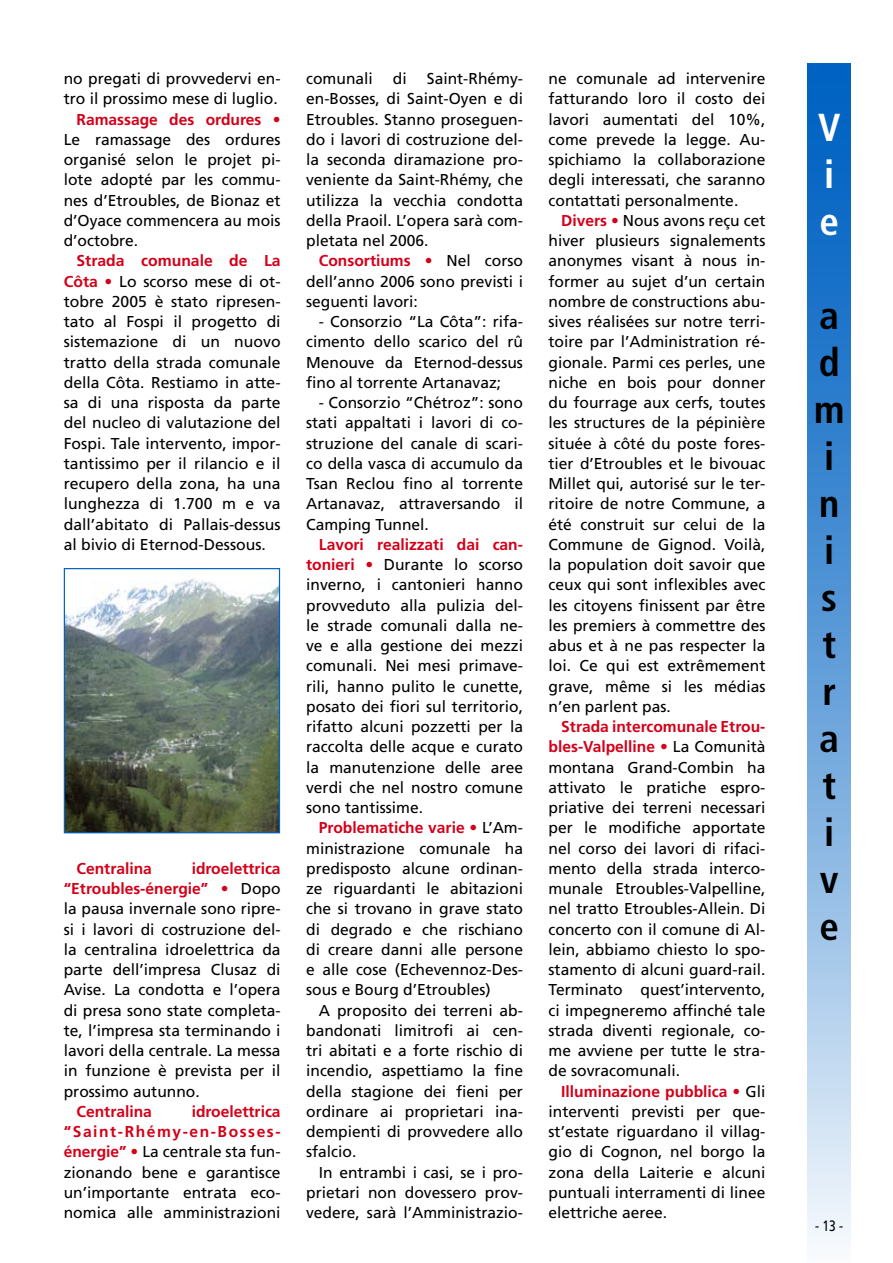
<style>
.page{position:relative;width:893px;height:1263px;background:#fff}
.page>*{position:absolute;margin:0;border:0;box-sizing:border-box;transform-origin:0 0}
.t1{font:700 condensed 39px/47px "Frutiger";color:#000}
.t2{font:700 condensed 39px/47px "Frutiger";color:#fff}
.t3{font:15.75px/20.2px "Frutiger";color:#000;text-align:justify}
.t4{font:700 15.75px "Frutiger";color:#d20019}
.t5{font:15px "Frutiger";color:#000;scale:.8 1}
.s1{font-weight:700;color:#d20019}
</style>
<div class="page">
<div style="left:808px;top:64px;width:42px;height:1199px;background:linear-gradient(to bottom,#0054bc,#eaf2fa)"></div>
<img style="left:66px;top:578px;width:212px;height:253px">
<div style="left:64px;top:568px;width:216px;height:265px;border:1px solid #0062c2"></div>
<p class="t3" style="left:64px;top:68px;width:218px">no pregati di provvedervi en&shy;tro il prossimo mese di luglio.</p>
<p class="t4" style="left:77px;top:110px;width:206px">Ramassage des ordures •</p>
<p class="t3" style="left:64px;top:129px;width:218px">Le ramassage des ordures organisé selon le projet pi&shy;lote adopté par les commu&shy;nes d’Etroubles, de Bionaz et d’Oyace commencera au mois d’octobre.</p>
<p class="t3" style="left:64px;top:251px;width:218px;text-indent:13px"><span class="s1">Strada comunale de La Côta •</span> Lo scorso mese di ot&shy;tobre 2005 è stato ripresen&shy;tato al Fospi il progetto di sistemazione di un nuovo tratto della strada comunale della Côta. Restiamo in atte&shy;sa di una risposta da parte del nucleo di valutazione del Fospi. Tale intervento, impor&shy;tantissimo per il rilancio e il recupero della zona, ha una lunghezza di 1.700 m e va dall’abitato di Pallais-dessus al bivio di Eternod-Dessous.</p>
<p class="t3" style="left:64px;top:858px;width:218px;text-indent:128px"><span class="s1">idroelettrica “Etroubles-énergie” •</span> Dopo la pausa invernale sono ripre&shy;si i lavori di costruzione del&shy;la centralina idroelettrica da parte dell’impresa Clusaz di Avise. La condotta e l’opera di presa sono state completa&shy;te, l’impresa sta terminando i lavori della centrale. La messa in funzione è prevista per il prossimo autunno.</p>
<p class="t4" style="left:77px;top:1102px;width:77px">Centralina</p>
<p class="t4" style="left:77px;top:859px;width:77px">Centralina</p>
<p class="t3" style="left:64px;top:1101px;width:218px;text-indent:128px"><span class="s1">idroelettrica “Saint-Rhémy-en-Bosses&shy;énergie” •</span> La centrale sta fun&shy;zionando bene e garantisce un’importante entrata eco&shy;nomica alle amministrazioni</p>
<p class="t3" style="left:306px;top:68px;width:218px;text-indent:121px">Saint-Rhémy&shy;en-Bosses, di Saint-Oyen e di Etroubles. Stanno proseguen&shy;do i lavori di costruzione del&shy;la seconda diramazione pro&shy;veniente da Saint-Rhémy, che utilizza la vecchia condotta della Praoil. L’opera sarà com&shy;pletata nel 2006.</p>
<p class="t3" style="left:306px;top:251px;width:218px;text-indent:13px"><span class="s1">Consortiums •</span> Nel corso dell’anno 2006 sono previsti i seguenti lavori:</p>
<p class="t3" style="left:306px;top:311px;width:218px;text-indent:13px">- Consorzio “La Côta”: rifa&shy;cimento dello scarico del rû Menouve da Eternod-dessus fino al torrente Artanavaz;</p>
<p class="t3" style="left:306px;top:392px;width:218px;text-indent:13px">- Consorzio “Chétroz”: sono stati appaltati i lavori di co&shy;struzione del canale di scari&shy;co della vasca di accumulo da Tsan Reclou fino al torrente Artanavaz, attraversando il Camping Tunnel.</p>
<p class="t3" style="left:306px;top:534px;width:218px;text-indent:13px"><span class="s1">Lavori realizzati dai can&shy;tonieri •</span> Durante lo scorso inverno, i cantonieri hanno provveduto alla pulizia del&shy;le strade comunali dalla ne&shy;ve e alla gestione dei mezzi comunali. Nei mesi primave&shy;rili, hanno pulito le cunette, posato dei fiori sul territorio, rifatto alcuni pozzetti per la raccolta delle acque e curato la manutenzione delle aree verdi che nel nostro comune sono tantissime.</p>
<p class="t3" style="left:306px;top:818px;width:218px;text-indent:13px"><span class="s1">Problematiche varie •</span> L’Am&shy;ministrazione comunale ha predisposto alcune ordinan&shy;ze riguardanti le abitazioni che si trovano in grave stato di degrado e che rischiano di creare danni alle persone e alle cose (Echevennoz-Des&shy;sous e Bourg d’Etroubles)</p>
<p class="t3" style="left:306px;top:1000px;width:218px;text-indent:13px">A proposito dei terreni ab&shy;bandonati limitrofi ai cen&shy;tri abitati e a forte rischio di incendio, aspettiamo la fine della stagione dei fieni per ordinare ai proprietari ina&shy;dempienti di provvedere allo sfalcio.</p>
<p class="t3" style="left:306px;top:1162px;width:218px;text-indent:13px">In entrambi i casi, se i pro&shy;prietari non dovessero prov&shy;vedere, sarà l’Amministrazio-</p>
<p class="t3" style="left:306px;top:68px;width:68px">comunali</p>
<p class="t3" style="left:393px;top:68px;width:15px">di</p>
<p class="t3" style="left:549px;top:68px;width:218px">ne comunale ad intervenire fatturando loro il costo dei lavori aumentati del 10%, come prevede la legge. Au&shy;spichiamo la collaborazione degli interessati, che saranno contattati personalmente.</p>
<p class="t3" style="left:549px;top:210px;width:218px;text-indent:13px"><span class="s1">Divers •</span> Nous avons reçu cet hiver plusieurs signalements anonymes visant à nous in&shy;former au sujet d’un certain nombre de constructions abu&shy;sives réalisées sur notre terri&shy;toire par l’Administration ré&shy;gionale. Parmi ces perles, une niche en bois pour donner du fourrage aux cerfs, toutes les structures de la pépinière située à côté du poste fores&shy;tier d’Etroubles et le bivouac Millet qui, autorisé sur le ter&shy;ritoire de notre Commune, a été construit sur celui de la Commune de Gignod. Voilà, la population doit savoir que ceux qui sont inflexibles avec les citoyens finissent par être les premiers à commettre des abus et à ne pas respecter la loi. Ce qui est extrêmement grave, même si les médias n’en parlent pas.</p>
<p class="t3" style="left:549px;top:716px;width:218px;text-indent:13px"><span class="s1">Strada intercomunale Etrou&shy;bles-Valpelline •</span> La Comunità montana Grand-Combin ha attivato le pratiche espro&shy;priative dei terreni necessari per le modifiche apportate nel corso dei lavori di rifaci&shy;mento della strada interco&shy;munale Etroubles-Valpelline, nel tratto Etroubles-Allein. Di concerto con il comune di Al&shy;lein, abbiamo chiesto lo spo&shy;stamento di alcuni guard-rail.<br>Terminato quest’intervento, ci impegneremo affinché tale strada diventi regionale, co&shy;me avviene per tutte le stra&shy;de sovracomunali.</p>
<p class="t3" style="left:549px;top:1081px;width:218px;text-indent:13px"><span class="s1">Illuminazione pubblica •</span> Gli interventi previsti per que&shy;st’estate riguardano il villag&shy;gio di Cognon, nel borgo la zona della Laiterie e alcuni puntuali interramenti di linee elettriche aeree.</p>
<h1 class="t2" style="left:818px;top:104px;width:24px">V i e</h1>
<h1 class="t1" style="left:814px;top:292px;width:32px">a d m i n i s t r a t i v e</h1>
<p class="t5" style="left:815px;top:1217px;width:37px">- 13 -</p>
</div>
